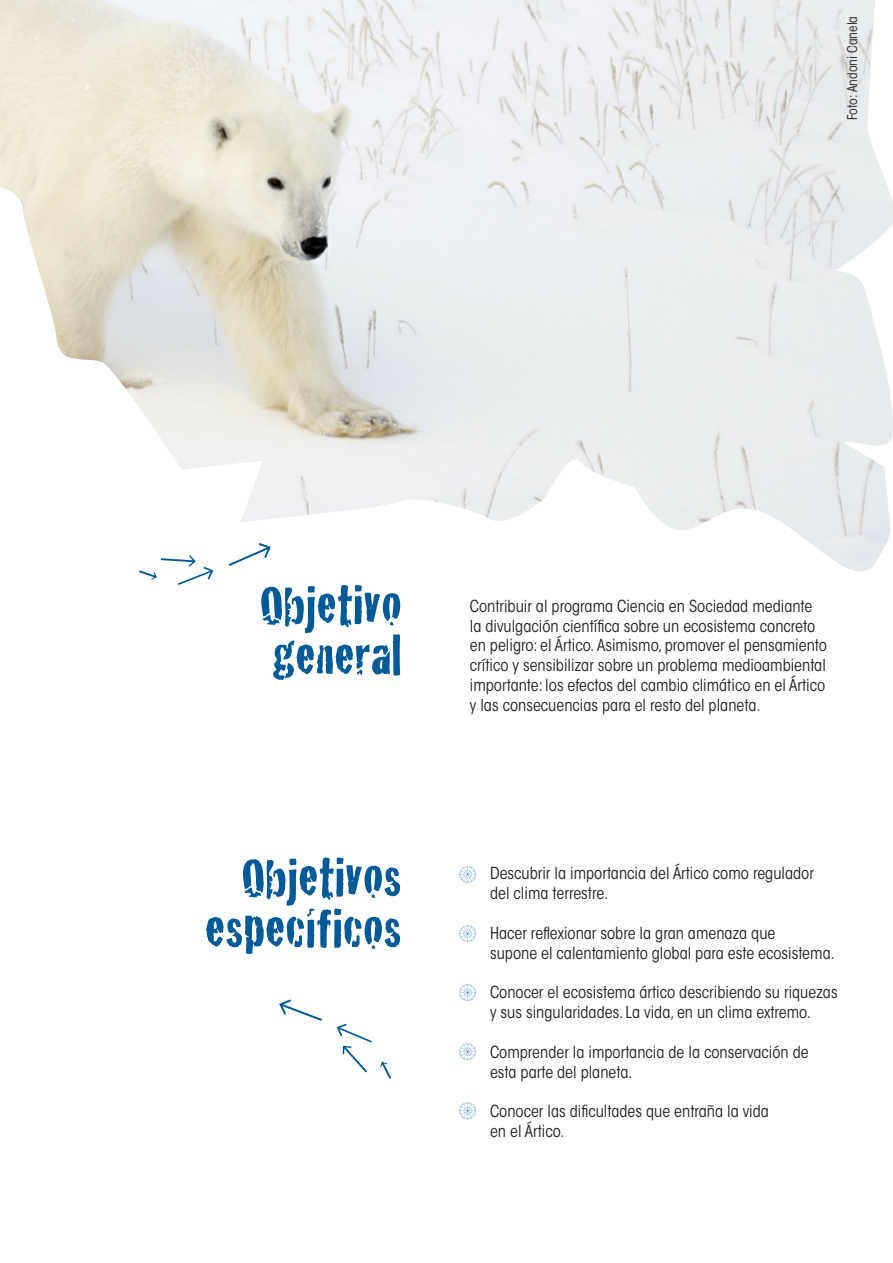
<style>
.page{position:relative;width:893px;height:1263px;background:#fff}
.page>*{position:absolute;margin:0;border:0;box-sizing:border-box;transform-origin:0 0}
.t1{font:57.75px/51px "Cracked";color:#015a98}
.t2{font:condensed 16.5px/19.8px "ITC Avant Garde Std";color:#231f20}
.t3{font:condensed 13.5px "ITC Avant Garde Std";color:#231f20}
</style>
<div class="page">
<img style="left:0;top:0;width:893px;height:572px">
<svg style="left:337px;top:1024px;width:35px;height:48px"></svg>
<svg style="left:279px;top:999px;width:43px;height:22px"></svg>
<svg style="left:380px;top:1061px;width:11px;height:18px"></svg>
<svg style="left:229px;top:543px;width:42px;height:23px"></svg>
<svg style="left:139px;top:555px;width:74px;height:30px"></svg>
<svg style="left:459px;top:866px;width:17px;height:17px"></svg>
<svg style="left:459px;top:925px;width:17px;height:17px"></svg>
<svg style="left:459px;top:984px;width:17px;height:17px"></svg>
<svg style="left:459px;top:1043px;width:17px;height:17px"></svg>
<svg style="left:459px;top:1102px;width:17px;height:17px"></svg>
<p class="t3" style="left:844px;top:120px;width:106px;rotate:-90deg">Foto: Andoni Canela</p>
<h1 class="t1" style="left:260px;top:576px;width:143px">Objetivo general</h1>
<h1 class="t1" style="left:205px;top:848px;width:198px;text-align:right">Objetivos específicos</h1>
<p class="t2" style="left:470px;top:596px;width:359px">Contribuir al programa Ciencia en Sociedad mediante la divulgación científica sobre un ecosistema concreto en peligro: el Ártico. Asimismo, promover el pensamiento crítico y sensibilizar sobre un problema medioambiental importante: los efectos del cambio climático en el Ártico y las consecuencias para el resto del planeta.</p>
<p class="t2" style="left:490px;top:864px;width:325px">Descubrir la importancia del Ártico como regulador del clima terrestre.</p>
<p class="t2" style="left:490px;top:923px;width:346px">Hacer reflexionar sobre la gran amenaza que<br>supone el calentamiento global para este ecosistema.</p>
<p class="t2" style="left:490px;top:982px;width:349px">Conocer el ecosistema ártico describiendo su riquezas y sus singularidades. La vida, en un clima extremo.</p>
<p class="t2" style="left:490px;top:1042px;width:320px">Comprender la importancia de la conservación de esta parte del planeta.</p>
<p class="t2" style="left:490px;top:1101px;width:280px">Conocer las dificultades que entraña la vida en el Ártico.</p>
</div>
